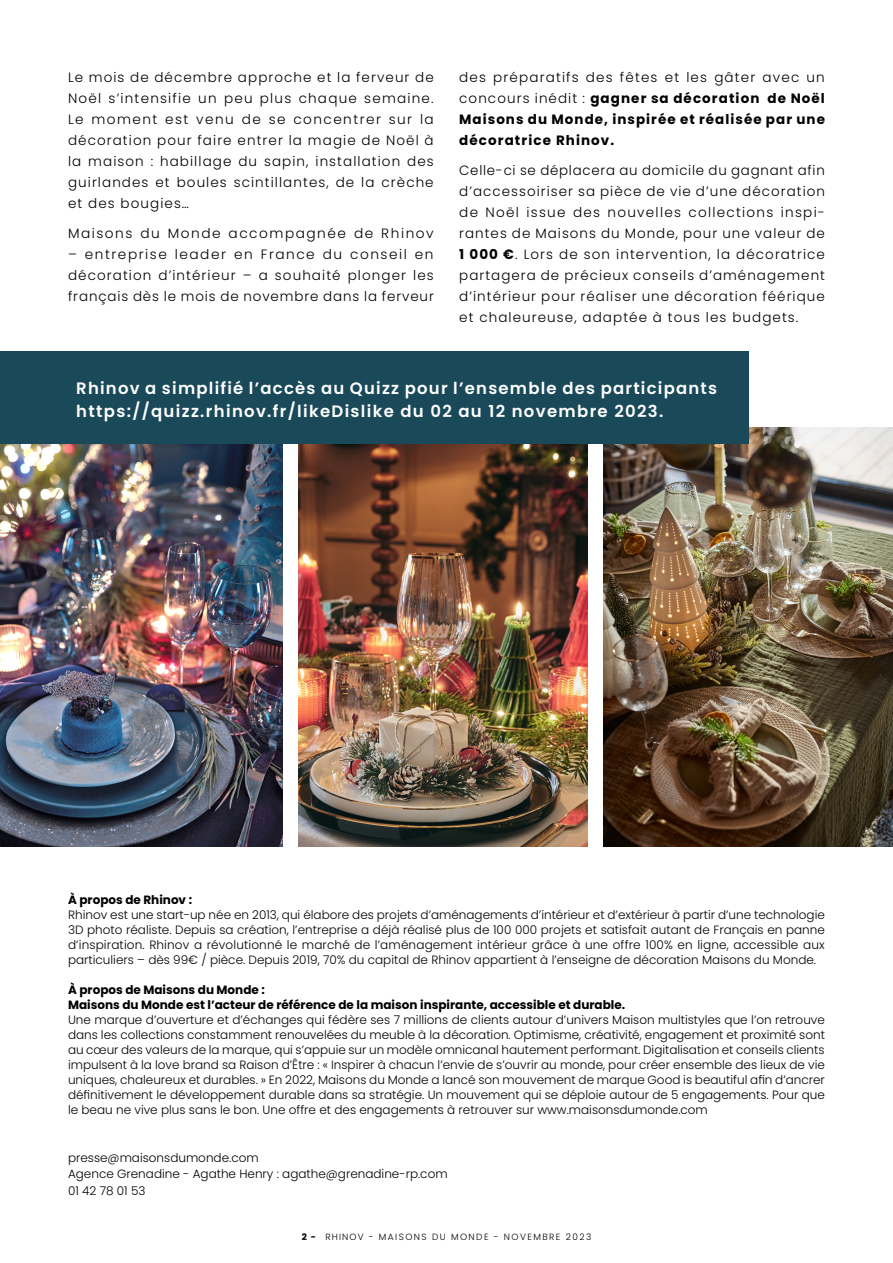
<style>
.page{position:relative;width:893px;height:1263px;background:#fff}
.page>*{position:absolute;margin:0;border:0;box-sizing:border-box;transform-origin:0 0}
.t1{font:600 16.5px/23px "Poppins";letter-spacing:.075em;color:#fff}
.t2{font:300 13.5px/21px "Poppins";letter-spacing:.08em;color:#000;text-align:justify}
.t3{font:700 13.5px/21px "Poppins";letter-spacing:.075em;color:#000;text-align:justify}
.t4{font:300 13.5px "Poppins";letter-spacing:.11em;color:#000}
.t5{font:300 12px/15px "Poppins";color:#000;text-align:justify}
.t6{font:700 12px/15px "Poppins";color:#000}
.t7{font:300 9px "Poppins";letter-spacing:.16em;color:#000}
.s1{font-weight:300}
.s2{font-weight:700}
</style>
<div class="page">
<img style="left:604px;top:428px;width:289px;height:418px">
<img style="left:298px;top:444px;width:290px;height:402px">
<img style="left:0;top:444px;width:282px;height:402px">
<div style="left:0;top:351px;width:748px;height:93px;background:#1a4959"></div>
<p class="t2" style="left:68px;top:67px;width:367px">Le mois de décembre approche et la ferveur de Noël s’intensifie un peu plus chaque semaine.<br>Le moment est venu de se concentrer sur la décoration pour faire entrer la magie de Noël à la maison : habillage du sapin, installation des guirlandes et boules scintillantes, de la crèche et des bougies…</p>
<p class="t4" style="left:68px;top:225px;width:367px">Maisons du Monde accompagnée de Rhinov</p>
<p class="t2" style="left:68px;top:244px;width:367px">– entreprise leader en France du conseil en décoration d’intérieur – a souhaité plonger les français dès le mois de novembre dans la ferveur</p>
<p class="t3" style="left:459px;top:67px;width:367px"><span class="s1">des préparatifs des fêtes et les gâter avec un concours inédit :</span> gagner sa décoration de Noël Maisons du Monde, inspirée et réalisée par une décoratrice Rhinov.</p>
<p class="t2" style="left:459px;top:160px;width:367px">Celle-ci se déplacera au domicile du gagnant afin d’accessoiriser sa pièce de vie d’une décoration de Noël issue des nouvelles collections inspi&shy;rantes de Maisons du Monde, pour une valeur de <span class="s2">1 000 €</span>. Lors de son intervention, la décoratrice partagera de précieux conseils d’aménagement d’intérieur pour réaliser une décoration féérique et chaleureuse, adaptée à tous les budgets.</p>
<h1 class="t1" style="left:76px;top:376px;width:642px">Rhinov a simplifié l’accès au Quizz pour l’ensemble des participants https://quizz.rhinov.fr/likeDislike du 02 au 12 novembre 2023.</h1>
<p class="t6" style="left:68px;top:892px;width:126px">À propos de Rhinov :</p>
<p class="t5" style="left:68px;top:907px;width:758px">Rhinov est une start-up née en 2013, qui élabore des projets d’aménagements d’intérieur et d’extérieur à partir d’une technologie 3D photo réaliste. Depuis sa création, l’entreprise a déjà réalisé plus de 100 000 projets et satisfait autant de Français en panne d’inspiration. Rhinov a révolutionné le marché de l’aménagement intérieur grâce à une offre 100% en ligne, accessible aux particuliers – dès 99€ / pièce. Depuis 2019, 70% du capital de Rhinov appartient à l’enseigne de décoration Maisons du Monde.</p>
<p class="t6" style="left:68px;top:982px;width:559px">À propos de Maisons du Monde :<br>Maisons du Monde est l’acteur de référence de la maison inspirante, accessible et durable.</p>
<p class="t5" style="left:68px;top:1012px;width:758px">Une marque d’ouverture et d’échanges qui fédère ses 7 millions de clients autour d’univers Maison multistyles que l’on retrouve dans les collections constamment renouvelées du meuble à la décoration. Optimisme, créativité, engagement et proximité sont au cœur des valeurs de la marque, qui s’appuie sur un modèle omnicanal hautement performant. Digitalisation et conseils clients impulsent à la love brand sa Raison d’Être : « Inspirer à chacun l’envie de s’ouvrir au monde, pour créer ensemble des lieux de vie uniques, chaleureux et durables. » En 2022, Maisons du Monde a lancé son mouvement de marque Good is beautiful afin d’ancrer définitivement le développement durable dans sa stratégie. Un mouvement qui se déploie autour de 5 engagements. Pour que le beau ne vive plus sans le bon. Une offre et des engagements à retrouver sur www.maisonsdumonde.com</p>
<p class="t5" style="left:68px;top:1149px;width:381px;line-height:16.5px;text-align:left">presse@maisonsdumonde.com<br>Agence Grenadine - Agathe Henry : agathe@grenadine-rp.com<br>01 42 78 01 53</p>
<p class="t7" style="left:302px;top:1231px;width:291px"><span class="s2">2 -</span> RHINOV - MAISONS DU MONDE - NOVEMBRE 2023</p>
</div>
